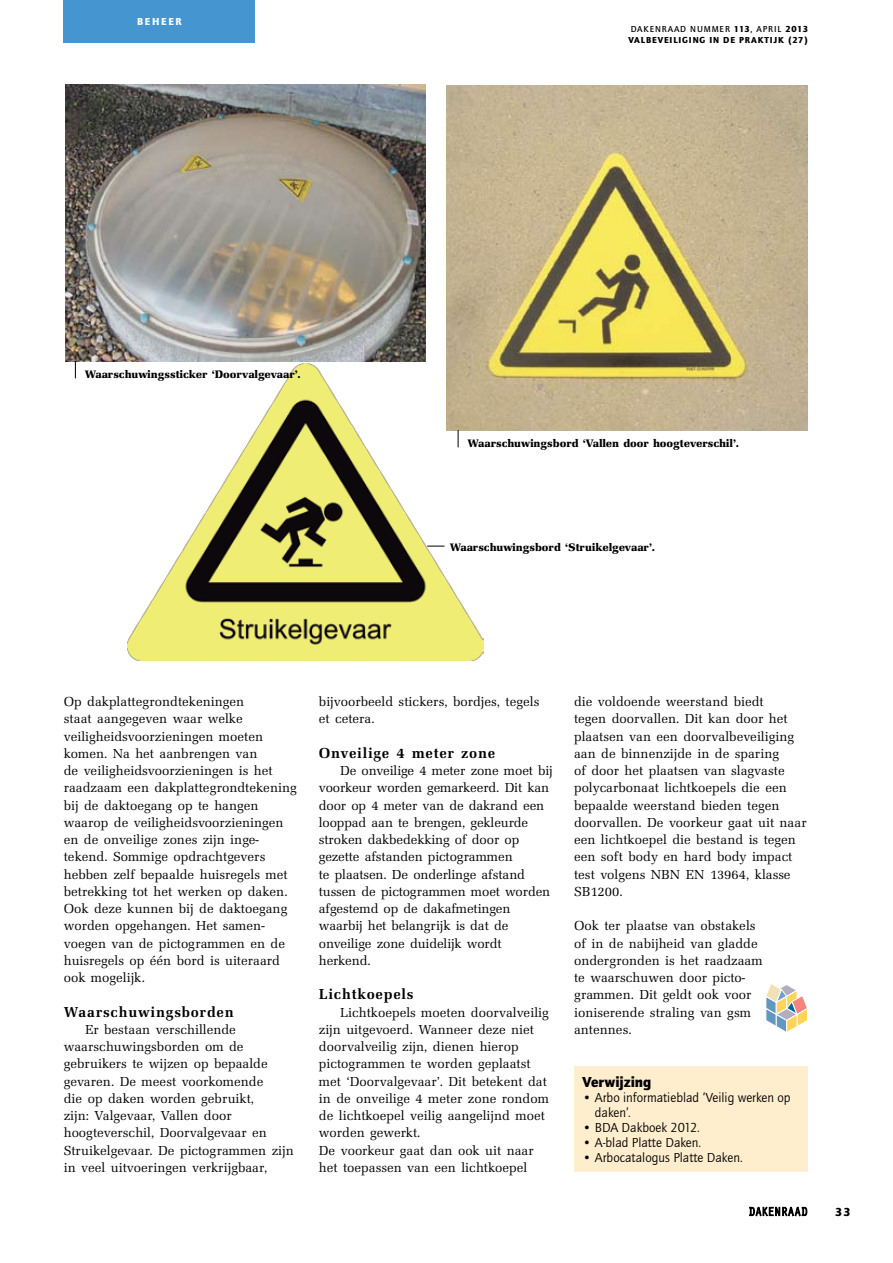
<style>
.page{position:relative;width:893px;height:1263px;background:#fff}
.page>*{position:absolute;margin:0;border:0;box-sizing:border-box;transform-origin:0 0}
.t1{font:700 15px "URW Latino T";letter-spacing:.05em;color:#000}
.t2{font:900 15px "Quay Itc T";color:#000}
.t3{font:13.5px/17.2px "URW Latino T";color:#000}
.t4{font:13.5px/15px "Quay Itc T";color:#000}
.t5{font:900 12px "Quay Itc T";color:#000}
.t6{font:900 11.25px "URW Latino T";color:#000}
.t7{font:900 10.5px "Quay Itc T";letter-spacing:.17em;color:#fff}
.t8{font:900 9px/10.8px "Quay Itc T";letter-spacing:.1em;color:#000}
.s1{font-weight:700}
</style>
<div class="page">
<div style="left:64px;top:0;width:191px;height:43px;background:#4595d1"></div>
<svg style="left:749px;top:1206px;width:59px;height:11px"></svg>
<svg style="left:766px;top:984px;width:41px;height:48px"></svg>
<div style="left:574px;top:1067px;width:234px;height:105px;background:#ffeece"></div>
<img style="left:446px;top:85px;width:362px;height:345px">
<img style="left:65px;top:85px;width:361px;height:276px">
<img style="left:128px;top:363px;width:355px;height:298px">
<svg style="left:75px;top:361px;width:1px;height:17px"></svg>
<svg style="left:458px;top:430px;width:1px;height:17px"></svg>
<svg style="left:427px;top:546px;width:17px;height:1px"></svg>
<p class="t7" style="left:137px;top:15px;width:46px">BEHEER</p>
<p class="t8" style="left:628px;top:23px;width:181px"><span class="s1">DAKENRAAD NUMMER</span> 113<span class="s1">, APRIL</span> 2013<br>VALBEVEILIGING IN DE PRAKTIJK (27)</p>
<p class="t6" style="left:85px;top:368px;width:217px">Waarschuwingssticker ‘Doorvalgevaar’.</p>
<p class="t6" style="left:468px;top:437px;width:273px">Waarschuwingsbord ‘Vallen door hoogteverschil’.</p>
<p class="t6" style="left:450px;top:540px;width:207px">Waarschuwingsbord ‘Struikelgevaar’.</p>
<p class="t3" style="left:64px;top:693px;width:234px">Op dakplattegrondtekeningen<br>staat aangegeven waar welke veiligheidsvoorzieningen moeten komen. Na het aanbrengen van<br>de veiligheidsvoorzieningen is het raadzaam een dakplattegrondtekening bij de daktoegang op te hangen waarop de veiligheidsvoorzieningen en de onveilige zones zijn inge&shy;tekend. Sommige opdrachtgevers hebben zelf bepaalde huisregels met betrekking tot het werken op daken.<br>Ook deze kunnen bij de daktoegang worden opgehangen. Het samen&shy;voegen van de pictogrammen en de huisregels op één bord is uiteraard ook mogelijk.</p>
<p class="t1" style="left:64px;top:1003px;width:171px">Waarschuwingsborden</p>
<p class="t3" style="left:64px;top:1021px;width:231px;text-indent:21px">Er bestaan verschillende waarschuwingsborden om de gebruikers te wijzen op bepaalde gevaren. De meest voorkomende<br>die op daken worden gebruikt,<br>zijn: Valgevaar, Vallen door hoogteverschil, Doorvalgevaar en<br>Struikelgevaar. De pictogrammen zijn in veel uitvoeringen verkrijgbaar,</p>
<p class="t3" style="left:319px;top:693px;width:222px">bijvoorbeeld stickers, bordjes, tegels et cetera.</p>
<p class="t1" style="left:319px;top:744px;width:178px">Onveilige 4 meter zone</p>
<p class="t3" style="left:319px;top:762px;width:235px;text-indent:21px">De onveilige 4 meter zone moet bij voorkeur worden gemarkeerd. Dit kan door op 4 meter van de dakrand een looppad aan te brengen, gekleurde stroken dakbedekking of door op gezette afstanden pictogrammen<br>te plaatsen. De onderlinge afstand tussen de pictogrammen moet worden afgestemd op de dakafmetingen waarbij het belangrijk is dat de onveilige zone duidelijk wordt herkend.</p>
<p class="t1" style="left:319px;top:986px;width:96px">Lichtkoepels</p>
<p class="t3" style="left:319px;top:1004px;width:232px;text-indent:21px">Lichtkoepels moeten doorvalveilig zijn uitgevoerd. Wanneer deze niet doorvalveilig zijn, dienen hierop pictogrammen te worden geplaatst met ‘Doorvalgevaar’. Dit betekent dat in de onveilige 4 meter zone rondom de lichtkoepel veilig aangelijnd moet worden gewerkt.<br>De voorkeur gaat dan ook uit naar het toepassen van een lichtkoepel</p>
<p class="t3" style="left:574px;top:693px;width:234px">die voldoende weerstand biedt<br>tegen doorvallen. Dit kan door het plaatsen van een doorvalbeveiliging aan de binnenzijde in de sparing<br>of door het plaatsen van slagvaste polycarbonaat lichtkoepels die een bepaalde weerstand bieden tegen doorvallen. De voorkeur gaat uit naar een lichtkoepel die bestand is tegen een soft body en hard body impact test volgens NBN EN 13964, klasse<br>SB1200.</p>
<p class="t3" style="left:574px;top:917px;width:190px">Ook ter plaatse van obstakels of in de nabijheid van gladde ondergronden is het raadzaam te waarschuwen door picto&shy;grammen. Dit geldt ook voor ioniserende straling van gsm antennes.</p>
<p class="t2" style="left:583px;top:1073px;width:70px">VERWIJZING</p>
<p class="t4" style="left:595px;top:1089px;width:197px;text-indent:-12px">• Arbo informatieblad ‘Veilig werken op daken’.</p>
<p class="t4" style="left:583px;top:1119px;width:119px">• BDA Dakboek 2012.</p>
<p class="t4" style="left:583px;top:1134px;width:120px">• A-blad Platte Daken.</p>
<p class="t4" style="left:583px;top:1149px;width:162px">• Arbocatalogus Platte Daken.</p>
<p class="t5" style="left:835px;top:1204px;width:17px">33</p>
</div>
